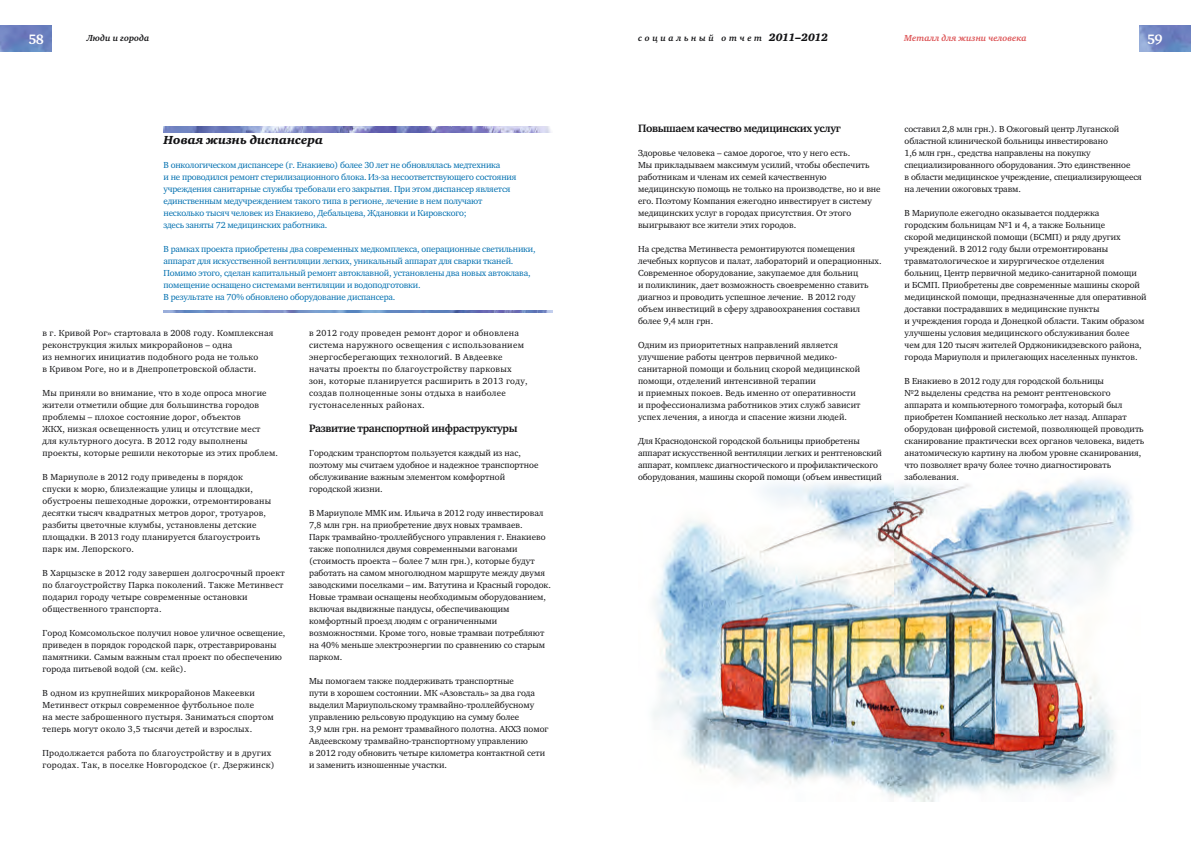
<style>
.page{position:relative;width:1191px;height:842px;background:#fff}
.page>*{position:absolute;margin:0;border:0;box-sizing:border-box;transform-origin:0 0}
.t1{font:700 14px "Charter C";color:#fff}
.t2{font:italic 12px "Charter Black C";color:#121214}
.t3{font:700 11px "Charter C";letter-spacing:-.03em;color:#121214}
.t4{font:9px/12px "Charter C";color:#121214}
.t5{font:9px/12px "Charter C";letter-spacing:.02em;color:#121214}
.t6{font:9px/12px "Charter C";letter-spacing:-.02em;color:#006faf}
.t7{font:9px/12px "Charter C";letter-spacing:.03em;color:#121214}
.t8{font:italic 700 9px "Charter C";letter-spacing:.3em;color:#121214}
.t9{font:italic 700 9px "Charter C";color:#dc5254}
.t10{font:italic 700 9px "Charter C";letter-spacing:.005em;color:#121214}
.s1{font-family:"Charter Black C";font-weight:400;font-size:11px}
</style>
<div class="page">
<img style="left:1140px;top:26px;width:51px;height:26px">
<img style="left:0;top:26px;width:51px;height:26px">
<img style="left:653px;top:479px;width:479px;height:322px">
<img style="left:163px;top:311px;width:389px;height:1px">
<img style="left:163px;top:127px;width:388px;height:6px">
<h1 class="t1" style="left:28px;top:31px;width:17px">58</h1>
<p class="t10" style="left:87px;top:33px;width:64px">Люди и города</p>
<p class="t8" style="left:638px;top:33px;width:192px">социальный отчет <span class="s1">2011–2012</span></p>
<p class="t9" style="left:904px;top:33px;width:124px">Металл для жизни человека</p>
<h1 class="t1" style="left:1147px;top:31px;width:17px">59</h1>
<h2 class="t2" style="left:163px;top:133px;width:161px">Новая жизнь диспансера</h2>
<p class="t6" style="left:163px;top:159px;width:354px">В онкологическом диспансере (г. Енакиево) более 30 лет не обновлялась медтехника<br>и не проводился ремонт стерилизационного блока. Из-за несоответствующего состояния учреждения санитарные службы требовали его закрытия. При этом диспансер является единственным медучреждением такого типа в регионе, лечение в нем получают несколько тысяч человек из Енакиево, Дебальцева, Ждановки и Кировского;<br>здесь заняты 72 медицинских работника.</p>
<p class="t6" style="left:163px;top:243px;width:373px">В рамках проекта приобретены два современных медкомплекса, операционные светильники, аппарат для искусственной вентиляции легких, уникальный аппарат для сварки тканей.<br>Помимо этого, сделан капитальный ремонт автоклавной, установлены два новых автоклава, помещение оснащено системами вентиляции и водоподготовки.<br>В результате на 70% обновлено оборудование диспансера.</p>
<p class="t5" style="left:43px;top:327px;width:232px">в г. Кривой Рог» стартовала в 2008 году. Комплексная реконструкция жилых микрорайонов – одна<br>из немногих инициатив подобного рода не только<br>в Кривом Роге, но и в Днепропетровской области.</p>
<p class="t5" style="left:43px;top:387px;width:237px">Мы приняли во внимание, что в ходе опроса многие жители отметили общие для большинства городов проблемы – плохое состояние дорог, объектов<br>ЖКХ, низкая освещенность улиц и отсутствие мест<br>для культурного досуга. В 2012 году выполнены проекты, которые решили некоторые из этих проблем.</p>
<p class="t5" style="left:43px;top:471px;width:230px">В Мариуполе в 2012 году приведены в порядок спуски к морю, близлежащие улицы и площадки, обустроены пешеходные дорожки, отремонтированы десятки тысяч квадратных метров дорог, тротуаров, разбиты цветочные клумбы, установлены детские площадки. В 2013 году планируется благоустроить парк им. Лепорского.</p>
<p class="t5" style="left:43px;top:567px;width:244px">В Харцызске в 2012 году завершен долгосрочный проект по благоустройству Парка поколений. Также Метинвест подарил городу четыре современные остановки общественного транспорта.</p>
<p class="t4" style="left:43px;top:627px;width:244px">Город Комсомольское получил новое уличное освещение, приведен в порядок городской парк, отреставрированы памятники. Самым важным стал проект по обеспечению города питьевой водой (см. кейс).</p>
<p class="t5" style="left:43px;top:687px;width:233px">В одном из крупнейших микрорайонов Макеевки Метинвест открыл современное футбольное поле<br>на месте заброшенного пустыря. Заниматься спортом теперь могут около 3,5 тысячи детей и взрослых.</p>
<p class="t7" style="left:43px;top:747px;width:233px">Продолжается работа по благоустройству и в других городах. Так, в поселке Новгородское (г. Дзержинск)</p>
<p class="t7" style="left:309px;top:327px;width:220px">в 2012 году проведен ремонт дорог и обновлена система наружного освещения с использованием энергосберегающих технологий. В Авдеевке начаты проекты по благоустройству парковых зон, которые планируется расширить в 2013 году, создав полноценные зоны отдыха в наиболее густонаселенных районах.</p>
<p class="t3" style="left:309px;top:422px;width:210px">Развитие транспортной инфраструктуры</p>
<p class="t4" style="left:309px;top:447px;width:231px">Городским транспортом пользуется каждый из нас, поэтому мы считаем удобное и надежное транспортное обслуживание важным элементом комфортной городской жизни.</p>
<p class="t4" style="left:309px;top:507px;width:243px">В Мариуполе ММК им. Ильича в 2012 году инвестировал 7,8 млн грн. на приобретение двух новых трамваев.<br>Парк трамвайно-троллейбусного управления г. Енакиево также пополнился двумя современными вагонами (стоимость проекта – более 7 млн грн.), которые будут работать на самом многолюдном маршруте между двумя заводскими поселками – им. Ватутина и Красный городок.<br>Новые трамваи оснащены необходимым оборудованием, включая выдвижные пандусы, обеспечивающим комфортный проезд людям с ограниченными возможностями. Кроме того, новые трамваи потребляют на 40% меньше электроэнергии по сравнению со старым парком.</p>
<p class="t4" style="left:309px;top:675px;width:241px">Мы помогаем также поддерживать транспортные<br>пути в хорошем состоянии. МК «Азовсталь» за два года выделил Мариупольскому трамвайно-троллейбусному управлению рельсовую продукцию на сумму более<br>3,9 млн грн. на ремонт трамвайного полотна. АКХЗ помог Авдеевскому трамвайно-транспортному управлению<br>в 2012 году обновить четыре километра контактной сети и заменить изношенные участки.</p>
<p class="t3" style="left:638px;top:122px;width:204px">Повышаем качество медицинских услуг</p>
<p class="t4" style="left:638px;top:147px;width:244px">Здоровье человека – самое дорогое, что у него есть.<br>Мы прикладываем максимум усилий, чтобы обеспечить работникам и членам их семей качественную медицинскую помощь не только на производстве, но и вне его. Поэтому Компания ежегодно инвестирует в систему медицинских услуг в городах присутствия. От этого выигрывают все жители этих городов.</p>
<p class="t4" style="left:638px;top:243px;width:245px">На средства Метинвеста ремонтируются помещения лечебных корпусов и палат, лабораторий и операционных.<br>Современное оборудование, закупаемое для больниц<br>и поликлиник, дает возможность своевременно ставить диагноз и проводить успешное лечение. В 2012 году объем инвестиций в сферу здравоохранения составил более 9,4 млн грн.</p>
<p class="t4" style="left:638px;top:339px;width:224px">Одним из приоритетных направлений является улучшение работы центров первичной медико&shy;санитарной помощи и больниц скорой медицинской помощи, отделений интенсивной терапии<br>и приемных покоев. Ведь именно от оперативности и профессионализма работников этих служб зависит успех лечения, а иногда и спасение жизни людей.</p>
<p class="t4" style="left:638px;top:435px;width:245px">Для Краснодонской городской больницы приобретены аппарат искусственной вентиляции легких и рентгеновский аппарат, комплекс диагностического и профилактического оборудования, машины скорой помощи (объем инвестиций</p>
<p class="t4" style="left:904px;top:123px;width:239px">составил 2,8 млн грн.). В Ожоговый центр Луганской областной клинической больницы инвестировано<br>1,6 млн грн., средства направлены на покупку специализированного оборудования. Это единственное<br>в области медицинское учреждение, специализирующееся на лечении ожоговых травм.</p>
<p class="t4" style="left:904px;top:207px;width:243px">В Мариуполе ежегодно оказывается поддержка<br>городским больницам №1 и 4, а также Больнице<br>скорой медицинской помощи (БСМП) и ряду других учреждений. В 2012 году были отремонтированы травматологическое и хирургическое отделения<br>больниц, Центр первичной медико-санитарной помощи<br>и БСМП. Приобретены две современные машины скорой медицинской помощи, предназначенные для оперативной доставки пострадавших в медицинские пункты<br>и учреждения города и Донецкой области. Таким образом улучшены условия медицинского обслуживания более чем для 120 тысяч жителей Орджоникидзевского района, города Мариуполя и прилегающих населенных пунктов.</p>
<p class="t4" style="left:904px;top:375px;width:241px">В Енакиево в 2012 году для городской больницы<br>№2 выделены средства на ремонт рентгеновского аппарата и компьютерного томографа, который был приобретен Компанией несколько лет назад. Аппарат оборудован цифровой системой, позволяющей проводить сканирование практически всех органов человека, видеть анатомическую картину на любом уровне сканирования, что позволяет врачу более точно диагностировать заболевания.</p>
</div>
